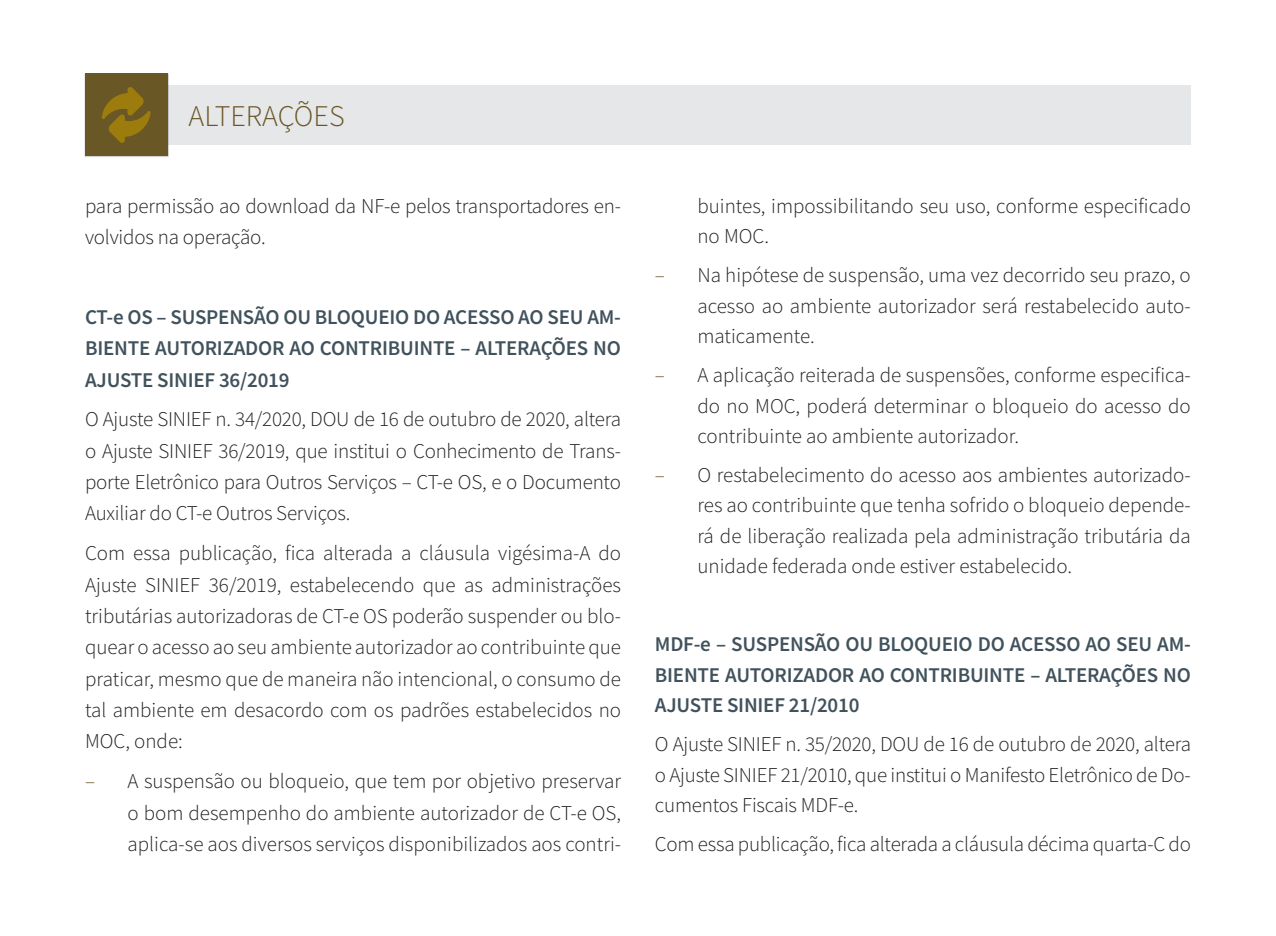
<style>
.page{position:relative;width:1276px;height:936px;background:#fff}
.page>*{position:absolute;margin:0;border:0;box-sizing:border-box;transform-origin:0 0}
.t1{font:300 30px "Source Sans Pro";color:#6a5726}
.t2{font:300 21px/31.3px "Source Sans Pro";letter-spacing:-.01em;color:#231f20;text-align:justify}
.t3{font:600 21px/31.3px "Source Sans Pro";letter-spacing:-.01em;color:#41525c;text-align:justify}
.s1{color:#6a5726}
</style>
<div class="page">
<div style="left:85px;top:85px;width:1106px;height:60px;background:#e6e7e9"></div>
<div style="left:85px;top:73px;width:84px;height:85px;background:#231f20;opacity:.3"></div>
<div style="left:85px;top:74px;width:82px;height:82px;background:#6a5726"></div>
<svg style="left:102px;top:87px;width:49px;height:56px"></svg>
<p class="t1" style="left:189px;top:98px;width:158px">ALTERAÇÕES</p>
<p class="t2" style="left:85px;top:190px;width:537px">para permissão ao download da NF-e pelos transportadores en&shy;volvidos na operação.</p>
<p class="t3" style="left:85px;top:301px;width:537px">CT-e OS – SUSPENSÃO OU BLOQUEIO DO ACESSO AO SEU AM-BIENTE AUTORIZADOR AO CONTRIBUINTE – ALTERAÇÕES NO AJUSTE SINIEF 36/2019</p>
<p class="t2" style="left:85px;top:404px;width:538px">O Ajuste SINIEF n. 34/2020, DOU de 16 de outubro de 2020, altera o Ajuste SINIEF 36/2019, que institui o Conhecimento de Trans&shy;porte Eletrônico para Outros Serviços – CT-e OS, e o Documento Auxiliar do CT-e Outros Serviços.</p>
<p class="t2" style="left:85px;top:538px;width:537px">Com essa publicação, fica alterada a cláusula vigésima-A do Ajuste SINIEF 36/2019, estabelecendo que as administrações tributárias autorizadoras de CT-e OS poderão suspender ou blo&shy;quear o acesso ao seu ambiente autorizador ao contribuinte que praticar, mesmo que de maneira não intencional, o consumo de tal ambiente em desacordo com os padrões estabelecidos no MOC, onde:</p>
<p class="t2" style="left:128px;top:765px;width:495px;text-indent:-43px"><span class="s1">–</span> A suspensão ou bloqueio, que tem por objetivo preservar o bom desempenho do ambiente autorizador de CT-e OS, aplica-se aos diversos serviços disponibilizados aos contri-</p>
<p class="t2" style="left:697px;top:191px;width:495px;line-height:30.5px">buintes, impossibilitando seu uso, conforme especificado no MOC.</p>
<p class="t2" style="left:697px;top:260px;width:495px;line-height:30.5px;text-indent:-43px"><span class="s1">–</span> Na hipótese de suspensão, uma vez decorrido seu prazo, o acesso ao ambiente autorizador será restabelecido auto&shy;maticamente.</p>
<p class="t2" style="left:697px;top:360px;width:495px;line-height:30.5px;text-indent:-43px"><span class="s1">–</span> A aplicação reiterada de suspensões, conforme especifica&shy;do no MOC, poderá determinar o bloqueio do acesso do contribuinte ao ambiente autorizador.</p>
<p class="t2" style="left:697px;top:460px;width:495px;line-height:30.5px;text-indent:-43px"><span class="s1">–</span> O restabelecimento do acesso aos ambientes autorizado&shy;res ao contribuinte que tenha sofrido o bloqueio depende&shy;rá de liberação realizada pela administração tributária da unidade federada onde estiver estabelecido.</p>
<p class="t3" style="left:655px;top:629px;width:537px;line-height:30.5px">MDF-e – SUSPENSÃO OU BLOQUEIO DO ACESSO AO SEU AM-BIENTE AUTORIZADOR AO CONTRIBUINTE – ALTERAÇÕES NO AJUSTE SINIEF 21/2010</p>
<p class="t2" style="left:655px;top:729px;width:538px;line-height:30.5px">O Ajuste SINIEF n. 35/2020, DOU de 16 de outubro de 2020, altera o Ajuste SINIEF 21/2010, que institui o Manifesto Eletrônico de Do&shy;cumentos Fiscais MDF-e.</p>
<p class="t2" style="left:655px;top:828px;width:537px">Com essa publicação, fica alterada a cláusula décima quarta-C do</p>
</div>
